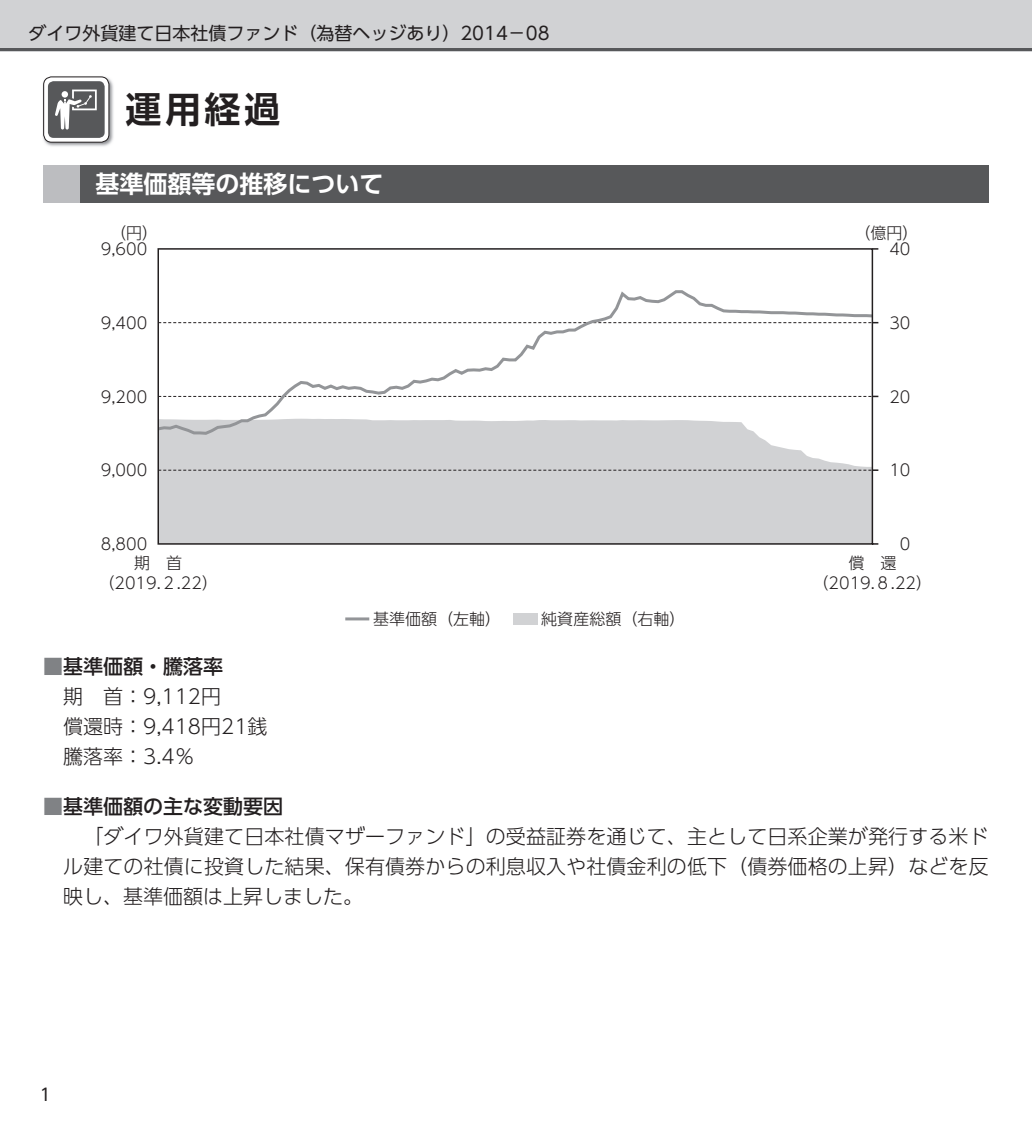
<style>
.page{position:relative;width:1032px;height:1134px;background:#fff}
.page>*{position:absolute;margin:0;border:0;box-sizing:border-box;transform-origin:0 0}
.t1{font:36px "UD Shin Go Pro De Bold 90 msp RKSJ H";color:#231f20}
.t2{font:24px "UD Shin Go Pro De Bold 90 msp RKSJ H";color:#fff}
.t3{font:20px/30px "UD Shin Go Pro Light 90 msp RKSJ H";letter-spacing:.005em;color:#231f20}
.t4{font:20px "UD Shin Go Pro Medium 90 msp RKSJ H";color:#231f20}
.t5{font:18px "UD Shin Go Pro Regular 90 msp RKSJ H";color:#231f20}
.t6{font:17px "UD Shin Go Pro Regular 90 msp RKSJ H";color:#231f20}
.t7{font:16px/20px "UD Shin Go Pro Light 90 msp RKSJ H";color:#231f20;text-align:center}
.s1{color:#808285}
</style>
<div class="page">
<div style="left:0;top:0;width:1032px;height:51px;background:#d1d2d4"></div>
<hr style="left:0;top:48px;width:1032px;height:3px;background:#57585a">
<img style="left:43px;top:76px;width:71px;height:71px">
<div style="left:44px;top:77px;width:65px;height:65px;background:#fff;border-radius:8px"></div>
<div style="left:43px;top:77px;width:66px;height:65px;border:1px solid #231f20;border-radius:8px"></div>
<div style="left:48px;top:81px;width:57px;height:57px;background:#57585a;border-radius:6px"></div>
<svg style="left:55px;top:90px;width:42px;height:40px"></svg>
<div style="left:43px;top:165px;width:37px;height:37px;background:#bcbdc0"></div>
<div style="left:80px;top:165px;width:908px;height:37px;background:#57585a"></div>
<svg style="left:157px;top:248px;width:722px;height:297px"></svg>
<div style="left:513px;top:613px;width:24px;height:11px;background:#d1d2d4"></div>
<hr style="left:345px;top:617px;width:24px;height:3px;background:#939598">
<p class="t5" style="left:28px;top:27px;width:523px">ダイワ外貨建て日本社債ファンド（為替ヘッジあり）2014－08</p>
<h1 class="t1" style="left:125px;top:96px;width:156px">運用経過</h1>
<p class="t2" style="left:95px;top:175px;width:289px">基準価額等の推移について</p>
<p class="t7" style="left:110px;top:225px;width:50px">（円）</p>
<p class="t7" style="left:854px;top:225px;width:65px">（億円）</p>
<p class="t7" style="left:889px;top:241px;width:23px">40</p>
<p class="t7" style="left:101px;top:241px;width:48px">9,600</p>
<p class="t7" style="left:101px;top:315px;width:48px">9,400</p>
<p class="t7" style="left:889px;top:315px;width:23px">30</p>
<p class="t7" style="left:101px;top:389px;width:48px">9,200</p>
<p class="t7" style="left:889px;top:389px;width:23px">20</p>
<p class="t7" style="left:101px;top:462px;width:48px">9,000</p>
<p class="t7" style="left:889px;top:462px;width:23px">10</p>
<p class="t7" style="left:101px;top:536px;width:48px">8,800</p>
<p class="t7" style="left:900px;top:536px;width:12px">0</p>
<p class="t7" style="left:98px;top:555px;width:121px">期　首<br>（2019.２.22）</p>
<p class="t7" style="left:812px;top:555px;width:121px">償　還<br>（2019.８.22）</p>
<p class="t7" style="left:373px;top:611px;width:129px">基準価額（左軸）</p>
<p class="t7" style="left:541px;top:611px;width:145px">純資産総額（右軸）</p>
<p class="t4" style="left:43px;top:659px;width:181px"><span class="s1">■</span>基準価額・騰落率</p>
<p class="t3" style="left:63px;top:684px;width:206px">期　首：9,112円<br>償還時：9,418円21銭騰落率：3.4％</p>
<p class="t4" style="left:43px;top:799px;width:241px"><span class="s1">■</span>基準価額の主な変動要因</p>
<p class="t3" style="left:63px;top:824px;width:927px;text-align:justify">　「ダイワ外貨建て日本社債マザーファンド」の受益証券を通じて、主として日系企業が発行する米ドル建ての社債に投資した結果、保有債券からの利息収入や社債金利の低下（債券価格の上昇）などを反映し、基準価額は上昇しました。</p>
<p class="t6" style="left:40px;top:1089px;width:13px">1</p>
</div>
